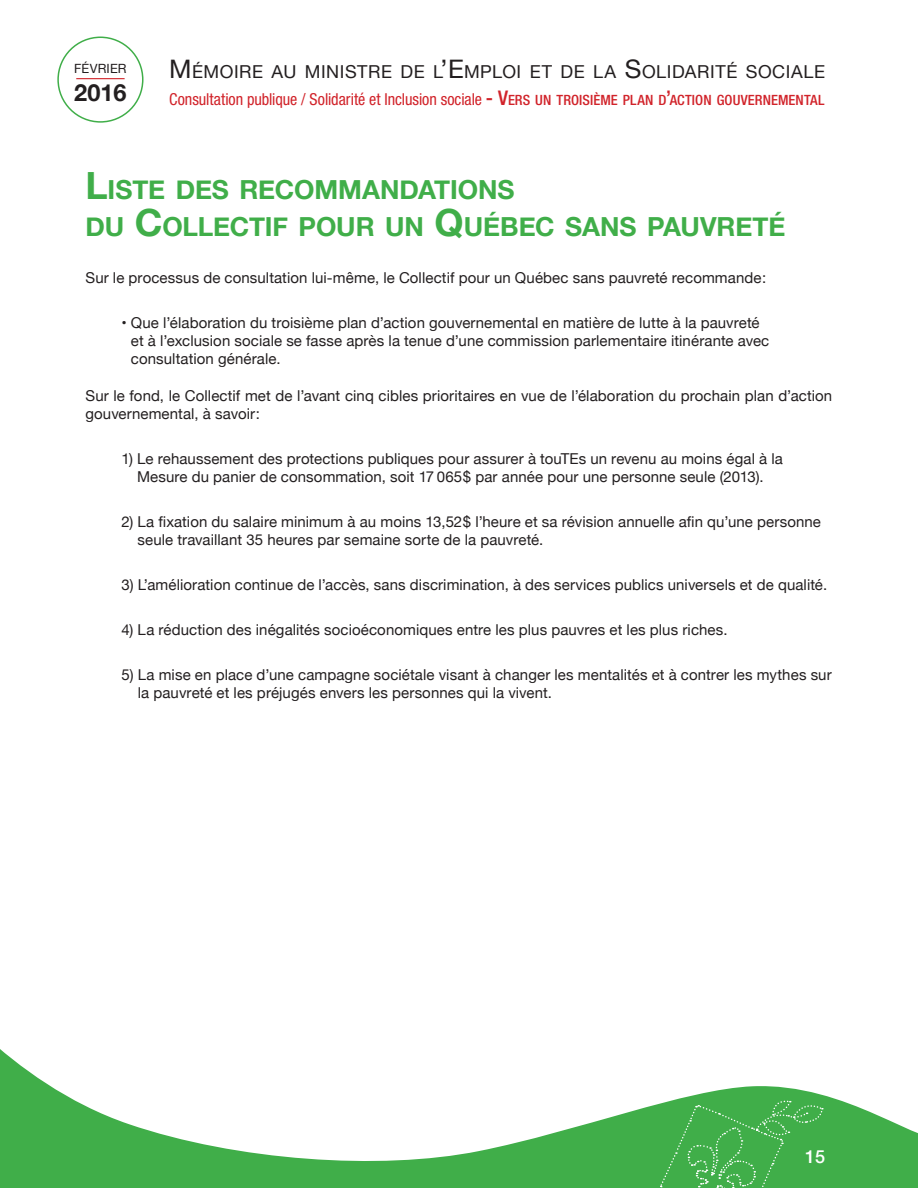
<style>
.page{position:relative;width:918px;height:1188px;background:#fff}
.page>*{position:absolute;margin:0;border:0;box-sizing:border-box;transform-origin:0 0}
.t1{font:700 26.25px/37.5px "Helvetica Neue";letter-spacing:-.005em;color:#40ae49}
.t2{font:700 23.55px "Helvetica Neue";color:#231f20}
.t3{font:500 18px "Helvetica Neue";color:#fff}
.t4{font:17.85px "Helvetica Neue";letter-spacing:.03em;color:#231f20}
.t5{font:condensed 16.5px "Helvetica Neue";letter-spacing:-.005em;color:#d1232a}
.t6{font:15px/18px "Helvetica Neue";letter-spacing:.005em;color:#231f20}
.t7{font:12.75px "Helvetica Neue";letter-spacing:.01em;color:#231f20}
.s1{font-size:25.5px}
.s2{font-weight:500;font-size:20.25px}
.s3{font-weight:500;font-size:14.1px}
.s4{font-size:37.5px}
</style>
<div class="page">
<svg style="left:0;top:1049px;width:918px;height:139px"></svg>
<div style="left:57px;top:37px;width:87px;height:86px;border:2px solid #40ae49;border-radius:50%"></div>
<hr style="left:76px;top:78px;width:49px;height:1px;background:#d1232a">
<svg style="left:659px;top:1100px;width:164px;height:88px;background:#47b150"></svg>
<p class="t7" style="left:74px;top:59px;width:54px">février</p>
<h2 class="t2" style="left:74px;top:74px;width:54px">2016</h2>
<p class="t4" style="left:169px;top:59px;width:657px"><span class="s1">M</span>ÉMOIRE AU MINISTRE DE L<span class="s1">’E</span>MPLOI ET DE LA <span class="s1">S</span>OLIDARITÉ SOCIALE</p>
<p class="t5" style="left:169px;top:90px;width:657px">Consultation publique / Solidarité et Inclusion sociale <span class="s2">- V</span><span class="s3">ERS UN TROISIÈME PLAN D</span><span class="s2">’</span><span class="s3">ACTION GOUVERNEMENTAL</span></p>
<h1 class="t1" style="left:86px;top:171px;width:701px"><span class="s4">L</span>ISTE DES RECOMMANDATIONS<br>DU <span class="s4">C</span>OLLECTIF POUR UN <span class="s4">Q</span>UÉBEC SANS PAUVRETÉ</h1>
<p class="t6" style="left:86px;top:269px;width:682px">Sur le processus de consultation lui-même, le Collectif pour un Québec sans pauvreté recommande :</p>
<p class="t6" style="left:131px;top:314px;width:640px;text-indent:-9px">• Que l’élaboration du troisième plan d’action gouvernemental en matière de lutte à la pauvreté et à l’exclusion sociale se fasse après la tenue d’une commission parlementaire itinérante avec consultation générale.</p>
<p class="t6" style="left:86px;top:388px;width:748px">Sur le fond, le Collectif met de l’avant cinq cibles prioritaires en vue de l’élaboration du prochain plan d’action gouvernemental, à savoir :</p>
<p class="t6" style="left:122px;top:451px;width:663px;text-align:center">1) Le rehaussement des protections publiques pour assurer à touTEs un revenu au moins égal à la<br>Mesure du panier de consommation, soit 17 065 $ par année pour une personne seule (2013).</p>
<p class="t6" style="left:138px;top:514px;width:685px;text-indent:-16px">2) La fixation du salaire minimum à au moins 13,52 $ l’heure et sa révision annuelle afin qu’une personne seule travaillant 35 heures par semaine sorte de la pauvreté.</p>
<p class="t6" style="left:122px;top:577px;width:707px">3) L’amélioration continue de l’accès, sans discrimination, à des services publics universels et de qualité.</p>
<p class="t6" style="left:122px;top:622px;width:608px">4) La réduction des inégalités socioéconomiques entre les plus pauvres et les plus riches.</p>
<p class="t6" style="left:138px;top:667px;width:695px;text-indent:-16px">5) La mise en place d’une campagne sociétale visant à changer les mentalités et à contrer les mythes sur la pauvreté et les préjugés envers les personnes qui la vivent.</p>
<p class="t3" style="left:805px;top:1142px;width:22px">15</p>
</div>
